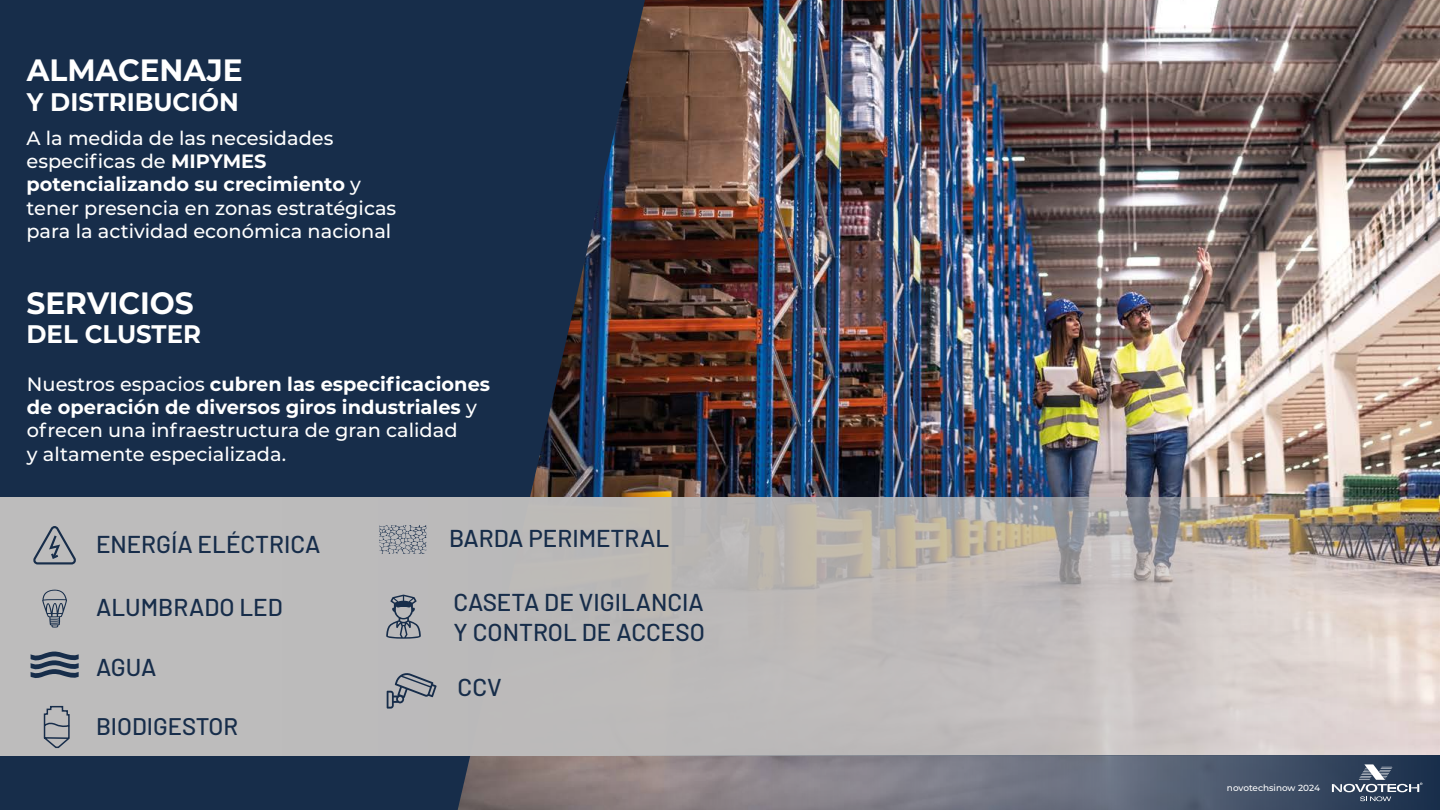
<style>
.page{position:relative;width:1440px;height:810px;background:#172d4a}
.page>*{position:absolute;margin:0;border:0;box-sizing:border-box;transform-origin:0 0}
.t1{font:700 30.83px "Montserrat";color:#fff;scale:.96 1}
.t2{font:700 25.42px "Montserrat";color:#fff;scale:.96 1}
.t3{font:500 24.38px/29.2px "Barlow";color:#172d4a}
.t4{font:500 24px "Barlow";color:#172d4a}
.t5{font:500 19.35px/23.2px "Montserrat";color:#fff}
.t6{font:500 8.93px "Montserrat";letter-spacing:-.005em;color:#fff}
.s1{font-weight:700}
</style>
<div class="page">
<img style="left:458px;top:0;width:982px;height:810px">
<svg style="left:0;top:498px;width:1439px;height:258px"></svg>
<svg style="left:599px;top:756px;width:841px;height:54px"></svg>
<svg style="left:379px;top:525px;width:47px;height:29px"></svg>
<svg style="left:386px;top:595px;width:35px;height:44px"></svg>
<svg style="left:387px;top:673px;width:50px;height:36px"></svg>
<svg style="left:31px;top:649px;width:48px;height:31px"></svg>
<svg style="left:33px;top:526px;width:43px;height:38px"></svg>
<svg style="left:42px;top:590px;width:25px;height:38px"></svg>
<svg style="left:43px;top:705px;width:28px;height:44px"></svg>
<svg style="left:1332px;top:764px;width:90px;height:37px"></svg>
<h1 class="t1" style="left:27px;top:48px;width:226px">ALMACENAJE</h1>
<h2 class="t2" style="left:27px;top:84px;width:222px">Y DISTRIBUCIÓN</h2>
<p class="t5" style="left:27px;top:126px;width:371px">A la medida de las necesidades especificas de <span class="s1">MIPYMES potencializando su crecimiento</span> y tener presencia en zonas estratégicas para la actividad económica nacional</p>
<h1 class="t1" style="left:26px;top:281px;width:176px">SERVICIOS</h1>
<h2 class="t2" style="left:26px;top:316px;width:183px">DEL CLUSTER</h2>
<p class="t5" style="left:27px;top:372px;width:465px">Nuestros espacios <span class="s1">cubren las especificaciones de operación de diversos giros industriales</span> y ofrecen una infraestructura de gran calidad<br>y altamente especializada.</p>
<p class="t3" style="left:96px;top:528px;width:226px">ENERGÍA ELÉCTRICA</p>
<p class="t3" style="left:449px;top:522px;width:222px">BARDA PERIMETRAL</p>
<p class="t3" style="left:96px;top:591px;width:188px">ALUMBRADO LED</p>
<p class="t3" style="left:454px;top:586px;width:253px">CASETA DE VIGILANCIA<br>Y CONTROL DE ACCESO</p>
<p class="t3" style="left:96px;top:650px;width:62px">AGUA</p>
<p class="t4" style="left:96px;top:709px;width:144px">BIODIGESTOR</p>
<p class="t3" style="left:458px;top:670px;width:45px">CCV</p>
<p class="t6" style="left:1227px;top:782px;width:95px">novotechsinow 2024</p>
</div>
